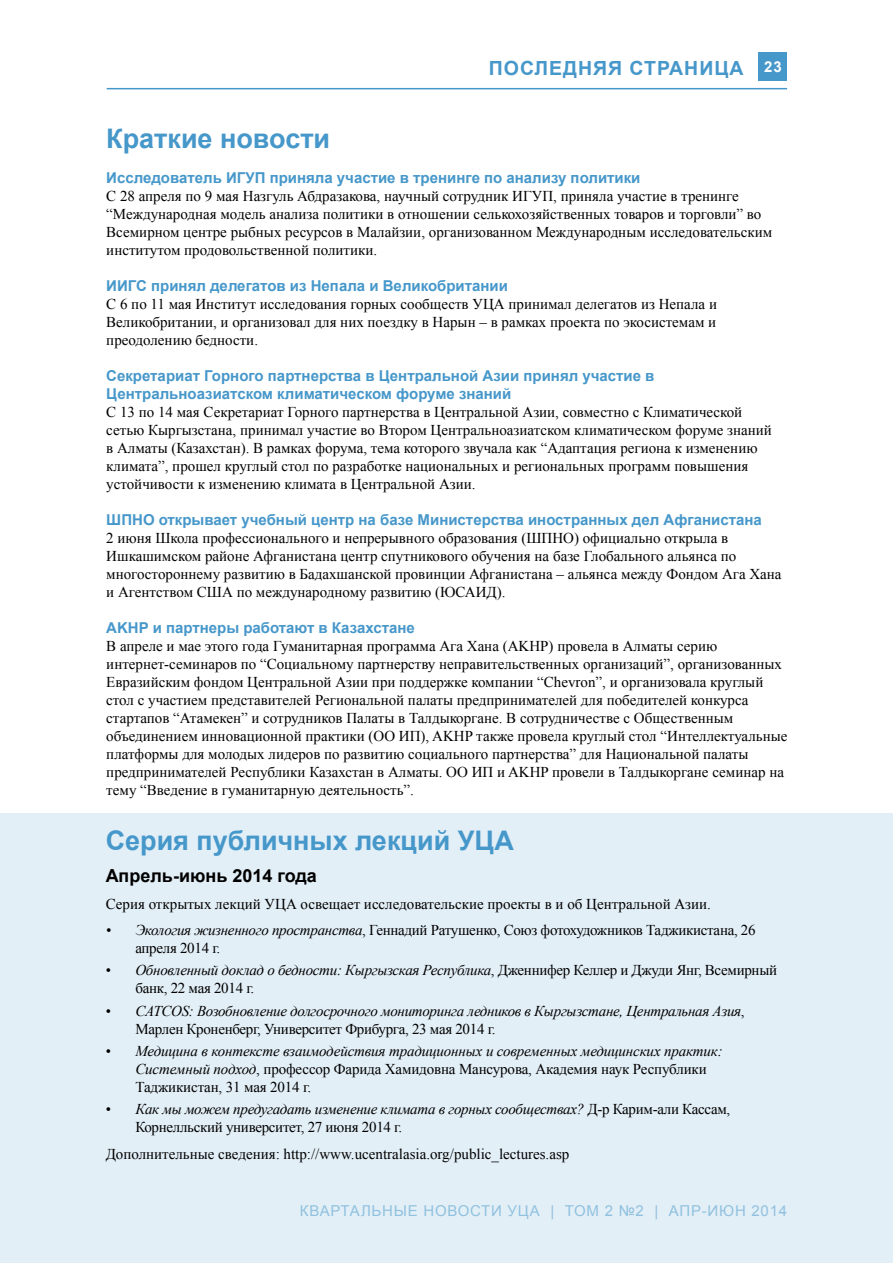
<style>
.page{position:relative;width:893px;height:1263px;background:#fff}
.page>*{position:absolute;margin:0;border:0;box-sizing:border-box;transform-origin:0 0}
.t1{font:700 27px "Arial";color:#4697ca}
.t2{font:700 19.5px "Arial";letter-spacing:.05em;color:#4697ca}
.t3{font:700 18px "Arial";color:#000}
.t4{font:15px/18px "Times New Roman";color:#000}
.t5{font:15px/18px "Times New Roman";letter-spacing:-.02em;color:#000}
.t6{font:700 15px/18px "Arial";color:#4697ca}
.t7{font:italic 15px/18px "Times New Roman";letter-spacing:-.02em;color:#000}
.t8{font:15px "Arial";letter-spacing:.05em;color:#90c1df}
.s1{font-size:15px;color:#fff}
.s2{font-style:italic}
.s3{font-style:normal}
</style>
<div class="page">
<div style="left:0;top:814px;width:893px;height:449px;background:#e3eff7"></div>
<div style="left:759px;top:52px;width:28px;height:29px;background:#4697ca"></div>
<hr style="left:107px;top:88px;width:680px;height:1px;background:#4697ca">
<h2 class="t2" style="left:489px;top:55px;width:294px">Последняя страница <span class="s1">23</span></h2>
<h1 class="t1" style="left:106px;top:120px;width:225px">Краткие новости</h1>
<p class="t6" style="left:106px;top:169px;width:141px">Исследователь ИГУП</p>
<p class="t6" style="left:270px;top:169px;width:372px">приняла участие в тренинге по анализу политики</p>
<p class="t4" style="left:106px;top:186px;width:667px">С 28 апреля по 9 мая Назгуль Абдразакова, научный сотрудник ИГУП, приняла участие в тренинге “Международная модель анализа политики в отношении селькохозяйственных товаров и торговли” во Всемирном центре рыбных ресурсов в Малайзии, организованном Международным исследовательским институтом продовольственной политики.</p>
<p class="t6" style="left:106px;top:277px;width:403px">ИИГС принял делегатов из Непала и Великобритании</p>
<p class="t4" style="left:106px;top:294px;width:612px;text-align:justify">С 6 по 11 мая Институт исследования горных сообществ УЦА принимал делегатов из Непала и Великобритании, и организовал для них поездку в Нарын – в рамках проекта по экосистемам и преодолению бедности.</p>
<p class="t6" style="left:106px;top:367px;width:550px">Секретариат Горного партнерства в Центральной Азии принял участие в<br>Центральноазиатском климатическом форуме знаний</p>
<p class="t4" style="left:106px;top:402px;width:667px">С 13 по 14 мая Секретариат Горного партнерства в Центральной Азии, совместно с Климатической сетью Кыргызстана, принимал участие во Втором Центральноазиатском климатическом форуме знаний в Алматы (Казахстан). В рамках форума, тема которого звучала как “Адаптация региона к изменению климата”, прошел круглый стол по разработке национальных и региональных программ повышения устойчивости к изменению климата в Центральной Азии.</p>
<p class="t6" style="left:106px;top:511px;width:27px">ШПНО</p>
<p class="t6" style="left:159px;top:511px;width:604px">открывает учебный центр на базе Министерства иностранных дел Афганистана</p>
<p class="t4" style="left:106px;top:528px;width:677px">2 июня Школа профессионального и непрерывного образования (ШПНО) официально открыла в Ишкашимском районе Афганистана центр спутникового обучения на базе Глобального альянса по многостороннему развитию в Бадахшанской провинции Афганистана – альянса между Фондом Ага Хана и Агентством США по международному развитию (ЮСАИД).</p>
<p class="t6" style="left:106px;top:619px;width:310px">AKHP и партнеры работают в Казахстане</p>
<p class="t4" style="left:106px;top:636px;width:683px">В апреле и мае этого года Гуманитарная программа Ага Хана (AKHP) провела в Алматы серию интернет-семинаров по “Социальному партнерству неправительственных организаций”, организованных Евразийским фондом Центральной Азии при поддержке компании “Chevron”, и организовала круглый стол с участием представителей Региональной палаты предпринимателей для победителей конкурса стартапов “Атамекен” и сотрудников Палаты в Талдыкоргане. В сотрудничестве с Общественным объединением инновационной практики (ОО ИП), AKHP также провела круглый стол “Интеллектуальные платформы для молодых лидеров по развитию социального партнерства” для Национальной палаты предпринимателей Республики Казахстан в Алматы. ОО ИП и AKHP провели в Талдыкоргане семинар на тему “Введение в гуманитарную деятельность”.</p>
<h1 class="t1" style="left:106px;top:822px;width:410px">Серия публичных лекций УЦА</h1>
<p class="t3" style="left:106px;top:864px;width:213px">Апрель-июнь 2014 года</p>
<p class="t4" style="left:106px;top:894px;width:607px">Серия открытых лекций УЦА освещает исследовательские проекты в и об Центральной Азии.</p>
<p class="t5" style="left:135px;top:921px;width:622px;text-indent:-30px"><span class="s2">• Экология жизненного пространства</span>, Геннадий Ратушенко, Союз фотохудожников Таджикистана, 26 апреля 2014 г.</p>
<p class="t5" style="left:135px;top:961px;width:643px;text-indent:-30px">• <span class="s2">Обновленный доклад о бедности: Кыргызская Республика</span>, Дженнифер Келлер и Джуди Янг, Всемирный банк, 22 мая 2014 г.</p>
<p class="t7" style="left:135px;top:1001px;width:611px;text-indent:-30px"><span class="s3">•</span> CATCOS: Возобновление долгосрочного мониторинга ледников в Кыргызстане, Центральная Азия<span class="s3">,<br>Марлен Кроненберг, Университет Фрибурга, 23 мая 2014 г.</span></p>
<p class="t7" style="left:135px;top:1041px;width:589px;text-indent:-30px"><span class="s3">•</span> Медицина в контексте взаимодействия традиционных и современных медицинских практик:<br>Системный подход<span class="s3">, профессор Фарида Хамидовна Мансурова, Академия наук Республики<br>Таджикистан, 31 мая 2014 г.</span></p>
<p class="t5" style="left:135px;top:1100px;width:596px;text-indent:-30px">• <span class="s2">Как мы можем предугадать изменение климата в горных сообществах?</span> Д-р Карим-али Кассам,<br>Корнелльский университет, 27 июня 2014 г.</p>
<p class="t4" style="left:106px;top:1144px;width:465px">Дополнительные сведения: http://www.ucentralasia.org/public_lectures.asp</p>
<p class="t8" style="left:300px;top:1201px;width:489px">КВАРТАЛЬНЫЕ НОВОСТИ УЦА | ТОМ 2 №2 | АПР-ИЮН 2014</p>
</div>
